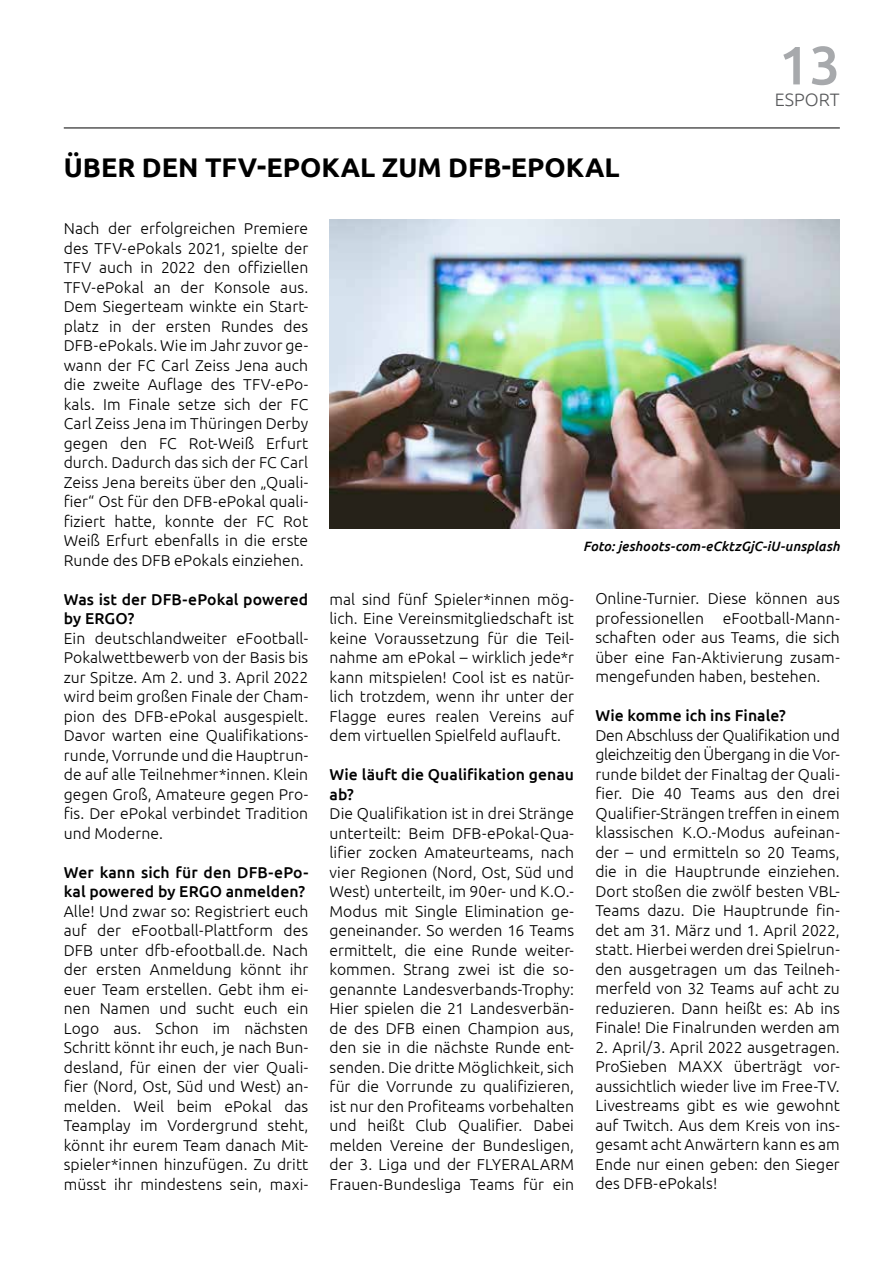
<style>
.page{position:relative;width:893px;height:1263px;background:#fff}
.page>*{position:absolute;margin:0;border:0;box-sizing:border-box;transform-origin:0 0}
.t1{font:500 54px "Ubuntu";color:#a7a9ac}
.t2{font:700 27px "Ubuntu";color:#000}
.t3{font:300 18px "Ubuntu";color:#58595b}
.t4{font:300 15.75px/19.5px "Ubuntu";color:#000;text-align:justify}
.t5{font:500 15.75px/19.5px "Ubuntu";letter-spacing:.005em;color:#000}
.t6{font:italic 500 13.5px "Ubuntu";letter-spacing:.01em;color:#000}
</style>
<div class="page">
<hr style="left:64px;top:128px;width:776px;height:1px;background:#000">
<img style="left:330px;top:220px;width:510px;height:308px">
<h2 class="t2" style="left:64px;top:151px;width:557px">ÜBER DEN TFV-EPOKAL ZUM DFB-EPOKAL</h2>
<h1 class="t1" style="left:778px;top:31px;width:63px">13</h1>
<p class="t3" style="left:775px;top:89px;width:66px">ESPORT</p>
<p class="t4" style="left:64px;top:218px;width:246px">Nach der erfolgreichen Premiere des TFV-ePokals 2021, spielte der TFV auch in 2022 den offiziellen TFV-ePokal an der Konsole aus.<br>Dem Siegerteam winkte ein Start&shy;platz in der ersten Rundes des DFB-ePokals. Wie im Jahr zuvor ge&shy;wann der FC Carl Zeiss Jena auch die zweite Auflage des TFV-ePo&shy;kals. Im Finale setze sich der FC Carl Zeiss Jena im Thüringen Derby gegen den FC Rot-Weiß Erfurt durch. Dadurch das sich der FC Carl Zeiss Jena bereits über den „Quali&shy;fier“ Ost für den DFB-ePokal quali&shy;fiziert hatte, konnte der FC Rot Weiß Erfurt ebenfalls in die erste Runde des DFB ePokals einziehen.</p>
<p class="t5" style="left:64px;top:589px;width:246px">Was ist der DFB-ePokal powered by ERGO?</p>
<p class="t4" style="left:64px;top:628px;width:246px">Ein deutschlandweiter eFootball-Pokalwettbewerb von der Basis bis zur Spitze. Am 2. und 3. April 2022 wird beim großen Finale der Cham&shy;pion des DFB-ePokal ausgespielt.<br>Davor warten eine Qualifikations&shy;runde, Vorrunde und die Hauptrun&shy;de auf alle Teilnehmer*innen. Klein gegen Groß, Amateure gegen Pro&shy;fis. Der ePokal verbindet Tradition und Moderne.</p>
<p class="t5" style="left:64px;top:862px;width:246px">Wer kann sich für den DFB-ePo&shy;kal powered by ERGO anmelden?</p>
<p class="t4" style="left:64px;top:901px;width:246px">Alle! Und zwar so: Registriert euch auf der eFootball-Plattform des DFB unter dfb-efootball.de. Nach der ersten Anmeldung könnt ihr euer Team erstellen. Gebt ihm ei&shy;nen Namen und sucht euch ein Logo aus. Schon im nächsten Schritt könnt ihr euch, je nach Bun&shy;desland, für einen der vier Quali&shy;fier (Nord, Ost, Süd und West) an&shy;melden. Weil beim ePokal das Teamplay im Vordergrund steht, könnt ihr eurem Team danach Mit&shy;spieler*innen hinzufügen. Zu dritt müsst ihr mindestens sein, maxi-</p>
<p class="t6" style="left:583px;top:538px;width:258px">Foto: jeshoots-com-eCktzGjC-iU-unsplash</p>
<p class="t4" style="left:330px;top:589px;width:246px">mal sind fünf Spieler*innen mög&shy;lich. Eine Vereinsmitgliedschaft ist keine Voraussetzung für die Teil&shy;nahme am ePokal – wirklich jede*r kann mitspielen! Cool ist es natür&shy;lich trotzdem, wenn ihr unter der Flagge eures realen Vereins auf dem virtuellen Spielfeld auflauft.</p>
<p class="t5" style="left:330px;top:764px;width:246px">Wie läuft die Qualifikation genau ab?</p>
<p class="t4" style="left:330px;top:803px;width:246px">Die Qualifikation ist in drei Stränge unterteilt: Beim DFB-ePokal-Qua&shy;lifier zocken Amateurteams, nach vier Regionen (Nord, Ost, Süd und West) unterteilt, im 90er- und K.O.- Modus mit Single Elimination ge&shy;geneinander. So werden 16 Teams ermittelt, die eine Runde weiter&shy;kommen. Strang zwei ist die so&shy;genannte Landesverbands-Trophy:<br>Hier spielen die 21 Landesverbän&shy;de des DFB einen Champion aus, den sie in die nächste Runde ent&shy;senden. Die dritte Möglichkeit, sich für die Vorrunde zu qualifizieren, ist nur den Profiteams vorbehalten und heißt Club Qualifier. Dabei melden Vereine der Bundesligen, der 3. Liga und der FLYERALARM Frauen-Bundesliga Teams für ein</p>
<p class="t4" style="left:595px;top:589px;width:246px">Online-Turnier. Diese können aus professionellen eFootball-Mann&shy;schaften oder aus Teams, die sich über eine Fan-Aktivierung zusam&shy;mengefunden haben, bestehen.</p>
<p class="t5" style="left:595px;top:705px;width:192px">Wie komme ich ins Finale?</p>
<p class="t4" style="left:595px;top:725px;width:246px">Den Abschluss der Qualifikation und gleichzeitig den Übergang in die Vor&shy;runde bildet der Finaltag der Quali&shy;fier. Die 40 Teams aus den drei Qualifier-Strängen treffen in einem klassischen K.O.-Modus aufeinan&shy;der – und ermitteln so 20 Teams, die in die Hauptrunde einziehen.<br>Dort stoßen die zwölf besten VBL-Teams dazu. Die Hauptrunde fin&shy;det am 31. März und 1. April 2022, statt. Hierbei werden drei Spielrun&shy;den ausgetragen um das Teilneh&shy;merfeld von 32 Teams auf acht zu reduzieren. Dann heißt es: Ab ins Finale! Die Finalrunden werden am</p>
<p class="t4" style="left:595px;top:1037px;width:246px">2. April/3. April 2022 ausgetragen.<br>ProSieben MAXX überträgt vor&shy;aussichtlich wieder live im Free-TV.<br>Livestreams gibt es wie gewohnt auf Twitch. Aus dem Kreis von ins&shy;gesamt acht Anwärtern kann es am Ende nur einen geben: den Sieger des DFB-ePokals!</p>
</div>
